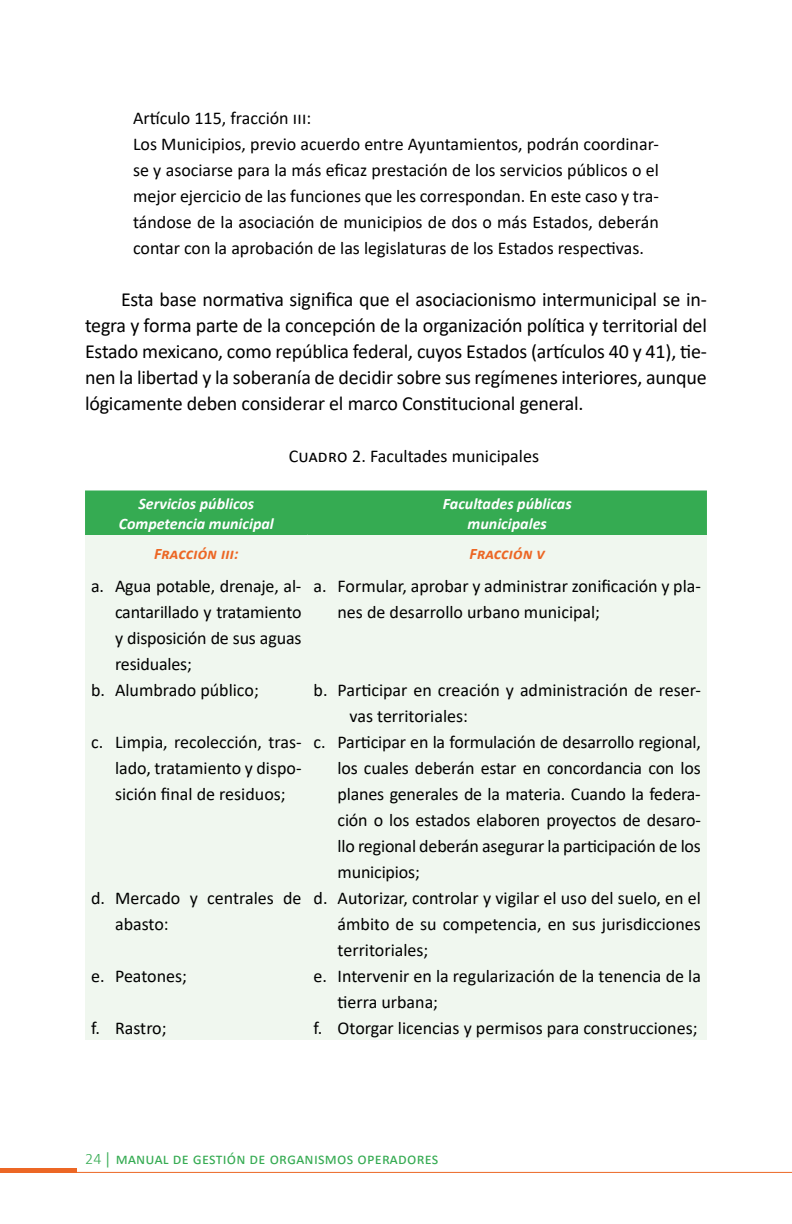
<style>
.page{position:relative;width:792px;height:1224px;background:#fff}
.page>*{position:absolute;margin:0;border:0;box-sizing:border-box;transform-origin:0 0}
.t1{font:20px/26px "Calibri";letter-spacing:-.01em;color:#000;text-align:justify}
.t2{font:18px/26px "Calibri";color:#000}
.t3{font:italic 700 16px/20px "Calibri";color:#fff;text-align:center}
.t4{font:16px "Calibri";letter-spacing:.015em;color:#35ab52}
.t5{font:italic 700 16px "Calibri";letter-spacing:.015em;color:#ec6725}
.s1{font-weight:300}
</style>
<div class="page">
<div style="left:0;top:1168px;width:77px;height:5px;background:#ec6725"></div>
<hr style="left:0;top:1172px;width:792px;height:1px;background:#ec6725">
<div style="left:85px;top:490px;width:622px;height:44px;background:#35ab52"></div>
<div style="left:85px;top:535px;width:622px;height:505px;background:#f0f7ef"></div>
<hr style="left:85px;top:534px;width:223px;height:1px;background:#35ab52">
<hr style="left:308px;top:534px;width:399px;height:1px;background:#35ab52">
<p class="t2" style="left:133px;top:105px;width:527px">Artículo 115, fracción iii:<br>Los Municipios, previo acuerdo entre Ayuntamientos, podrán coordinar&shy;se y asociarse para la más eficaz prestación de los servicios públicos o el mejor ejercicio de las funciones que les correspondan. En este caso y tra&shy;tándose de la asociación de municipios de dos o más Estados, deberán contar con la aprobación de las legislaturas de los Estados respectivas.</p>
<p class="t1" style="left:85px;top:286px;width:623px;text-indent:36px">Esta base normativa significa que el asociacionismo intermunicipal se in&shy;tegra y forma parte de la concepción de la organización política y territorial del Estado mexicano, como república federal, cuyos Estados (artículos 40 y 41), tie&shy;nen la libertad y la soberanía de decidir sobre sus regímenes interiores, aunque lógicamente deben considerar el marco Constitucional general.</p>
<p class="t2" style="left:289px;top:443px;width:252px">Cuadro 2. Facultades municipales</p>
<p class="t3" style="left:119px;top:493px;width:157px">Servicios públicos<br>Competencia municipal</p>
<p class="t3" style="left:443px;top:493px;width:130px">Facultades públicas municipales</p>
<p class="t5" style="left:154px;top:543px;width:86px">Fracción iii:</p>
<p class="t5" style="left:470px;top:543px;width:77px">Fracción v</p>
<p class="t2" style="left:115px;top:573px;width:188px;text-align:justify;text-indent:-24px">a. Agua potable, drenaje, al&shy;cantarillado y tratamiento y disposición de sus aguas residuales;</p>
<p class="t2" style="left:338px;top:573px;width:365px;text-indent:-24px">a. Formular, aprobar y administrar zonificación y pla&shy;nes de desarrollo urbano municipal;</p>
<p class="t2" style="left:91px;top:677px;width:169px">b. Alumbrado público;</p>
<p class="t2" style="left:350px;top:677px;width:353px;text-indent:-36px">b. Participar en creación y administración de reser&shy;vas territoriales:</p>
<p class="t2" style="left:115px;top:729px;width:188px;text-align:justify;text-indent:-24px">c. Limpia, recolección, tras&shy;lado, tratamiento y dispo&shy;sición final de residuos;</p>
<p class="t2" style="left:338px;top:729px;width:365px;text-align:justify;text-indent:-24px">c. Participar en la formulación de desarrollo regional, los cuales deberán estar en concordancia con los planes generales de la materia. Cuando la federa&shy;ción o los estados elaboren proyectos de desaro&shy;llo regional deberán asegurar la participación de los municipios;</p>
<p class="t2" style="left:115px;top:884px;width:188px;text-indent:-24px">d. Mercado y centrales de abasto:</p>
<p class="t2" style="left:338px;top:884px;width:365px;text-align:justify;text-indent:-24px">d. Autorizar, controlar y vigilar el uso del suelo, en el ámbito de su competencia, en sus jurisdicciones territoriales;</p>
<p class="t2" style="left:91px;top:962px;width:97px">e. Peatones;</p>
<p class="t2" style="left:338px;top:962px;width:365px;text-indent:-24px">e. Intervenir en la regularización de la tenencia de la tierra urbana;</p>
<p class="t2" style="left:91px;top:1014px;width:77px">f. Rastro;</p>
<p class="t2" style="left:314px;top:1014px;width:386px">f. Otorgar licencias y permisos para construcciones;</p>
<p class="t4" style="left:85px;top:1148px;width:355px"><span class="s1">24</span> │ manual de gestión de organismos operadores</p>
</div>
